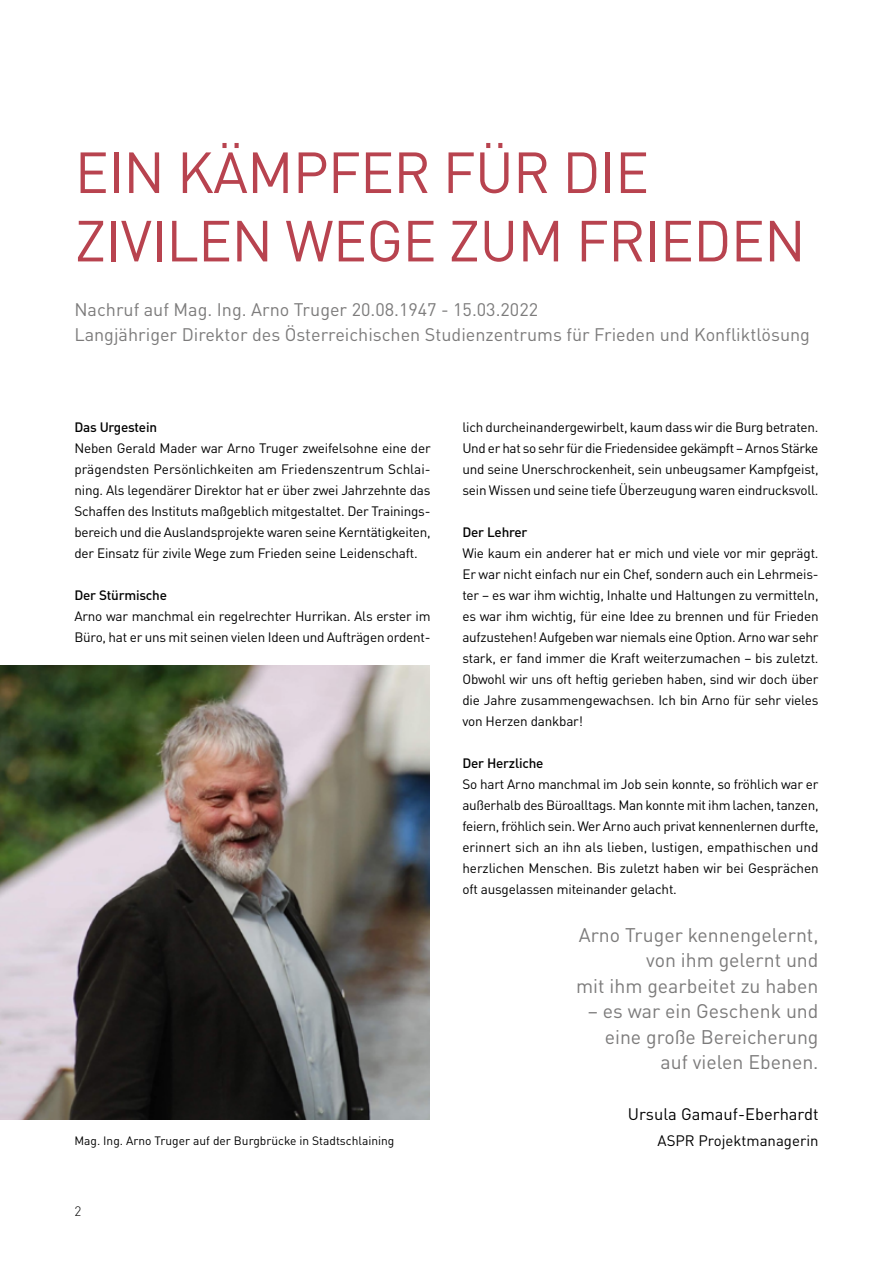
<style>
.page{position:relative;width:893px;height:1263px;background:#fff}
.page>*{position:absolute;margin:0;border:0;box-sizing:border-box;transform-origin:0 0}
.t1{font:57px/68.4px "DIN Pro";letter-spacing:-.015em;color:#b8434f}
.t2{font:19.5px/25.5px "DIN Pro";color:#7c7b7b;text-align:right}
.t3{font:18px/25.2px "DIN Pro";color:#7c7b7b}
.t4{font:16.5px "DIN Pro";color:#000}
.t5{font:15px "DIN Pro";color:#000}
.t6{font:13.5px/21px "DIN Pro";letter-spacing:-.015em;color:#000;text-align:justify}
.t7{font:500 13.5px "DIN Pro";letter-spacing:-.015em;color:#000}
.t8{font:300 13.5px "DIN Pro";color:#000}
.t9{font:12px "DIN Pro";color:#000}
</style>
<div class="page">
<img style="left:0;top:665px;width:429px;height:454px">
<h1 class="t1" style="left:75px;top:133px;width:733px">EIN KÄMPFER FÜR DIE<br>ZIVILEN WEGE ZUM FRIEDEN</h1>
<h3 class="t3" style="left:74px;top:295px;width:737px">Nachruf auf Mag. Ing. Arno Truger 20.08.1947 - 15.03.2022<br>Langjähriger Direktor des Österreichischen Studienzentrums für Frieden und Konfliktlösung</h3>
<p class="t7" style="left:74px;top:416px;width:84px">Das Urgestein</p>
<p class="t6" style="left:74px;top:436px;width:358px">Neben Gerald Mader war Arno Truger zweifelsohne eine der prägendsten Persönlichkeiten am Friedenszentrum Schlai&shy;ning. Als legendärer Direktor hat er über zwei Jahrzehnte das Schaffen des Instituts maßgeblich mitgestaltet. Der Trainings&shy;bereich und die Auslandsprojekte waren seine Kerntätigkeiten, der Einsatz für zivile Wege zum Frieden seine Leidenschaft.</p>
<p class="t7" style="left:74px;top:584px;width:94px">Der Stürmische</p>
<p class="t6" style="left:74px;top:604px;width:358px">Arno war manchmal ein regelrechter Hurrikan. Als erster im<br>Büro, hat er uns mit seinen vielen Ideen und Aufträgen ordent-</p>
<p class="t9" style="left:74px;top:1131px;width:321px">Mag. Ing. Arno Truger auf der Burgbrücke in Stadtschlaining</p>
<p class="t8" style="left:74px;top:1200px;width:8px">2</p>
<p class="t6" style="left:462px;top:415px;width:358px">lich durcheinandergewirbelt, kaum dass wir die Burg betraten.<br>Und er hat so sehr für die Friedensidee gekämpft – Arnos Stärke und seine Unerschrockenheit, sein unbeugsamer Kampfgeist, sein Wissen und seine tiefe Überzeugung waren eindrucksvoll.</p>
<p class="t7" style="left:462px;top:521px;width:67px">Der Lehrer</p>
<p class="t6" style="left:462px;top:541px;width:358px">Wie kaum ein anderer hat er mich und viele vor mir geprägt.<br>Er war nicht einfach nur ein Chef, sondern auch ein Lehrmeis&shy;ter – es war ihm wichtig, Inhalte und Haltungen zu vermitteln, es war ihm wichtig, für eine Idee zu brennen und für Frieden aufzustehen! Aufgeben war niemals eine Option. Arno war sehr stark, er fand immer die Kraft weiterzumachen – bis zuletzt.<br>Obwohl wir uns oft heftig gerieben haben, sind wir doch über die Jahre zusammengewachsen. Ich bin Arno für sehr vieles von Herzen dankbar!</p>
<p class="t7" style="left:462px;top:752px;width:83px">Der Herzliche</p>
<p class="t6" style="left:462px;top:772px;width:358px">So hart Arno manchmal im Job sein konnte, so fröhlich war er außerhalb des Büroalltags. Man konnte mit ihm lachen, tanzen, feiern, fröhlich sein. Wer Arno auch privat kennenlernen durfte, erinnert sich an ihn als lieben, lustigen, empathischen und herzlichen Menschen. Bis zuletzt haben wir bei Gesprächen oft ausgelassen miteinander gelacht.</p>
<h2 class="t2" style="left:576px;top:920px;width:244px">Arno Truger kennengelernt, von ihm gelernt und<br>mit ihm gearbeitet zu haben</h2>
<h2 class="t2" style="left:588px;top:997px;width:232px">– es war ein Geschenk und eine große Bereicherung auf vielen Ebenen.</h2>
<p class="t4" style="left:628px;top:1101px;width:192px">Ursula Gamauf-Eberhardt</p>
<p class="t5" style="left:657px;top:1129px;width:163px">ASPR Projektmanagerin</p>
</div>
